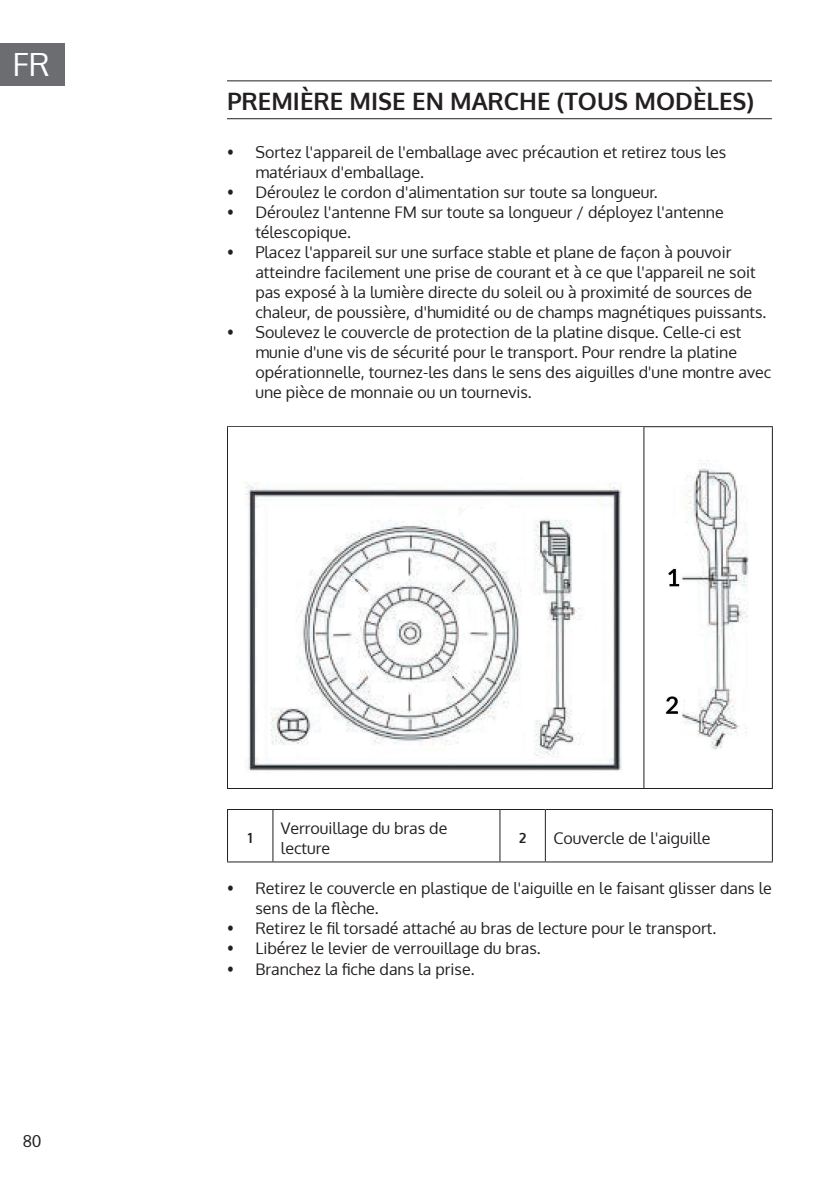
<style>
.page{position:relative;width:840px;height:1191px;background:#fff}
.page>*{position:absolute;margin:0;border:0;box-sizing:border-box;transform-origin:0 0}
.t1{font:32px "Oxygen";color:#fff}
.t2{font:700 24px "Oxygen";color:#231f20}
.t3{font:16px/20px "Oxygen";color:#231f20}
.t4{font:700 14px "Oxygen";color:#231f20}
</style>
<div class="page">
<div style="left:0;top:43px;width:65px;height:42px;background:#6c6d70"></div>
<hr style="left:227px;top:80px;width:544px;height:1px;background:#231f20">
<hr style="left:227px;top:118px;width:544px;height:1px;background:#231f20">
<hr style="left:227px;top:426px;width:416px;height:1px;background:#231f20">
<hr style="left:227px;top:427px;width:1px;height:361px;background:#231f20">
<hr style="left:643px;top:426px;width:129px;height:1px;background:#231f20">
<hr style="left:643px;top:427px;width:1px;height:361px;background:#231f20">
<hr style="left:771px;top:427px;width:1px;height:361px;background:#231f20">
<hr style="left:227px;top:788px;width:416px;height:1px;background:#231f20">
<hr style="left:643px;top:788px;width:129px;height:1px;background:#231f20">
<img style="left:245px;top:482px;width:377px;height:289px">
<img style="left:665px;top:460px;width:84px;height:290px">
<hr style="left:227px;top:809px;width:46px;height:1px;background:#231f20">
<hr style="left:227px;top:810px;width:1px;height:51px;background:#231f20">
<hr style="left:273px;top:809px;width:226px;height:1px;background:#231f20">
<hr style="left:272px;top:810px;width:1px;height:51px;background:#231f20">
<hr style="left:499px;top:809px;width:46px;height:1px;background:#231f20">
<hr style="left:499px;top:810px;width:1px;height:51px;background:#231f20">
<hr style="left:545px;top:809px;width:227px;height:1px;background:#231f20">
<hr style="left:544px;top:810px;width:1px;height:51px;background:#231f20">
<hr style="left:771px;top:810px;width:1px;height:51px;background:#231f20">
<hr style="left:227px;top:861px;width:46px;height:1px;background:#231f20">
<hr style="left:273px;top:861px;width:226px;height:1px;background:#231f20">
<hr style="left:499px;top:861px;width:46px;height:1px;background:#231f20">
<hr style="left:545px;top:861px;width:227px;height:1px;background:#231f20">
<h1 class="t1" style="left:13px;top:43px;width:39px">FR</h1>
<p class="t3" style="left:23px;top:1130px;width:20px">80</p>
<h2 class="t2" style="left:227px;top:86px;width:528px">PREMIÈRE MISE EN MARCHE (TOUS MODÈLES)</h2>
<p class="t3" style="left:255px;top:142px;width:472px;text-indent:-28px">• Sortez l'appareil de l'emballage avec précaution et retirez tous les matériaux d'emballage.</p>
<p class="t3" style="left:227px;top:182px;width:432px">• Déroulez le cordon d'alimentation sur toute sa longueur.</p>
<p class="t3" style="left:255px;top:202px;width:469px;text-indent:-28px">• Déroulez l'antenne FM sur toute sa longueur / déployez l'antenne télescopique.</p>
<p class="t3" style="left:255px;top:242px;width:512px;text-indent:-28px">• Placez l'appareil sur une surface stable et plane de façon à pouvoir atteindre facilement une prise de courant et à ce que l'appareil ne soit pas exposé à la lumière directe du soleil ou à proximité de sources de chaleur, de poussière, d'humidité ou de champs magnétiques puissants.</p>
<p class="t3" style="left:255px;top:322px;width:517px;text-indent:-28px">• Soulevez le couvercle de protection de la platine disque. Celle-ci est munie d'une vis de sécurité pour le transport. Pour rendre la platine opérationnelle, tournez-les dans le sens des aiguilles d'une montre avec une pièce de monnaie ou un tournevis.</p>
<p class="t4" style="left:248px;top:829px;width:6px">1</p>
<p class="t3" style="left:281px;top:818px;width:168px">Verrouillage du bras de lecture</p>
<p class="t4" style="left:518px;top:829px;width:9px">2</p>
<p class="t3" style="left:553px;top:828px;width:158px">Couvercle de l'aiguille</p>
<p class="t3" style="left:255px;top:878px;width:517px;text-indent:-28px">• Retirez le couvercle en plastique de l'aiguille en le faisant glisser dans le sens de la flèche.</p>
<p class="t3" style="left:227px;top:918px;width:490px">• Retirez le fil torsadé attaché au bras de lecture pour le transport.</p>
<p class="t3" style="left:227px;top:938px;width:315px">• Libérez le levier de verrouillage du bras.</p>
<p class="t3" style="left:227px;top:958px;width:249px">• Branchez la fiche dans la prise.</p>
</div>
